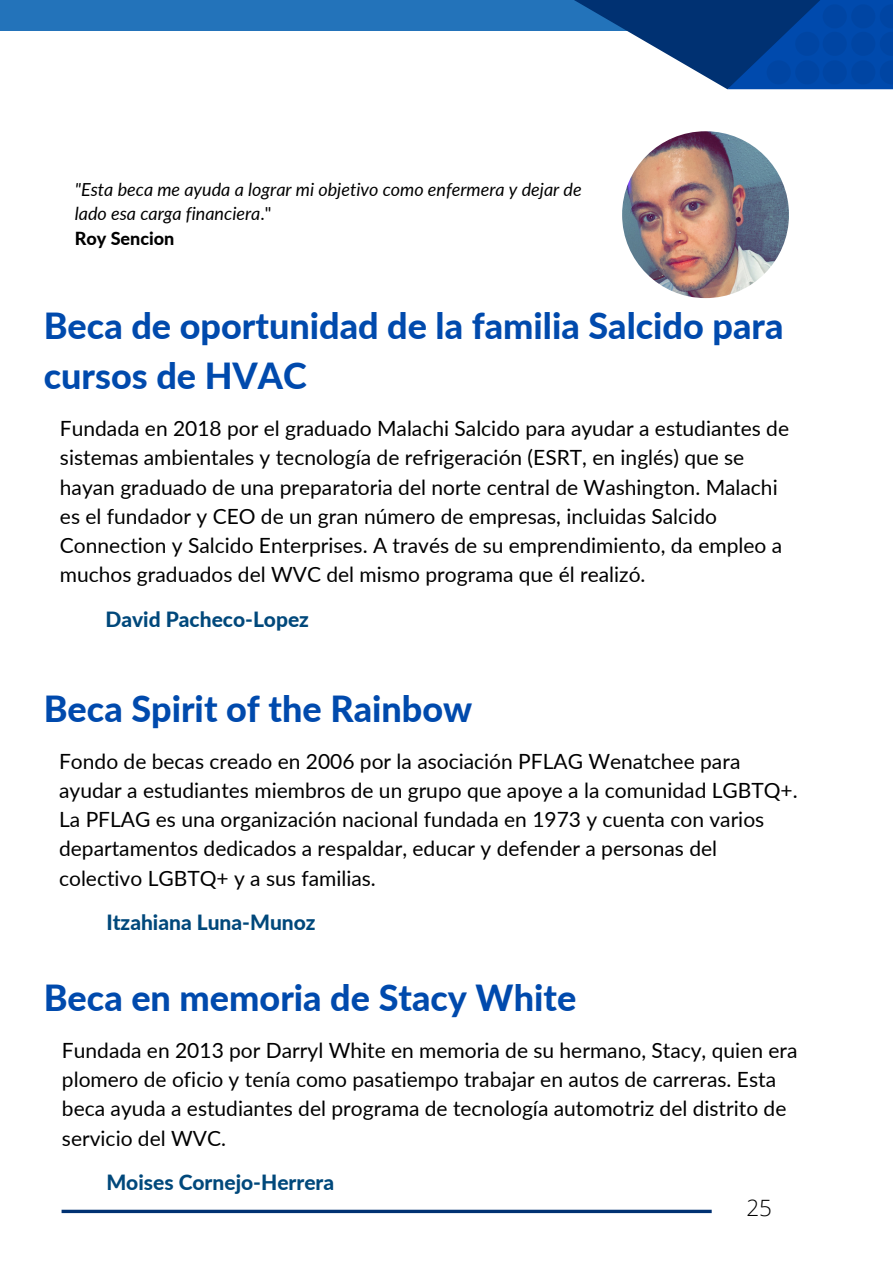
<style>
.page{position:relative;width:893px;height:1264px;background:#fff}
.page>*{position:absolute;margin:0;border:0;box-sizing:border-box;transform-origin:0 0}
.t1{font:800 36px/49.5px "Lato";color:#004aad}
.t2{font:300 22.5px "Open Sans";color:#000}
.t3{font:21px/29.2px "Lato";color:#000}
.t4{font:800 21px "Lato";color:#00487b}
.t5{font:italic 18px/24.8px "Lato";color:#000}
.t6{font:800 18px "Lato";color:#000}
.s1{font-style:normal}
</style>
<div class="page">
<div style="left:0;top:0;width:699px;height:31px;background:#2373ba"></div>
<svg style="left:574px;top:0;width:153px;height:89px"></svg>
<svg style="left:727px;top:0;width:165px;height:89px;background:#003986"></svg>
<svg style="left:766px;top:4px;width:126px;height:80px;background:#0044a0"></svg>
<img style="left:622px;top:131px;width:166px;height:167px;border-radius:50%">
<svg style="left:62px;top:1209px;width:649px;height:4px;background:#2e568b"></svg>
<p class="t5" style="left:75px;top:176px;width:508px">"Esta beca me ayuda a lograr mi objetivo como enfermera y dejar de lado esa carga financiera<span class="s1">."</span></p>
<p class="t6" style="left:75px;top:227px;width:101px">Roy Sencion</p>
<p class="t1" style="left:44px;top:301px;width:741px">Beca de oportunidad de la familia Salcido para cursos de HVAC</p>
<p class="t3" style="left:60px;top:413px;width:730px">Fundada en 2018 por el graduado Malachi Salcido para ayudar a estudiantes de sistemas ambientales y tecnología de refrigeración (ESRT, en inglés) que se hayan graduado de una preparatoria del norte central de Washington. Malachi es el fundador y CEO de un gran número de empresas, incluidas Salcido Connection y Salcido Enterprises. A través de su emprendimiento, da empleo a muchos graduados del WVC del mismo programa que él realizó.</p>
<p class="t4" style="left:105px;top:606px;width:205px">David Pacheco-Lopez</p>
<p class="t1" style="left:44px;top:683px;width:430px">Beca Spirit of the Rainbow</p>
<p class="t3" style="left:59px;top:746px;width:740px">Fondo de becas creado en 2006 por la asociación PFLAG Wenatchee para ayudar a estudiantes miembros de un grupo que apoye a la comunidad LGBTQ+.<br>La PFLAG es una organización nacional fundada en 1973 y cuenta con varios departamentos dedicados a respaldar, educar y defender a personas del colectivo LGBTQ+ y a sus familias.</p>
<p class="t4" style="left:106px;top:909px;width:211px">Itzahiana Luna-Munoz</p>
<p class="t1" style="left:44px;top:972px;width:534px">Beca en memoria de Stacy White</p>
<p class="t3" style="left:62px;top:1035px;width:737px">Fundada en 2013 por Darryl White en memoria de su hermano, Stacy, quien era plomero de oficio y tenía como pasatiempo trabajar en autos de carreras. Esta beca ayuda a estudiantes del programa de tecnología automotriz del distrito de servicio del WVC.</p>
<p class="t4" style="left:106px;top:1168px;width:229px">Moises Cornejo-Herrera</p>
<p class="t2" style="left:746px;top:1192px;width:27px">25</p>
</div>
